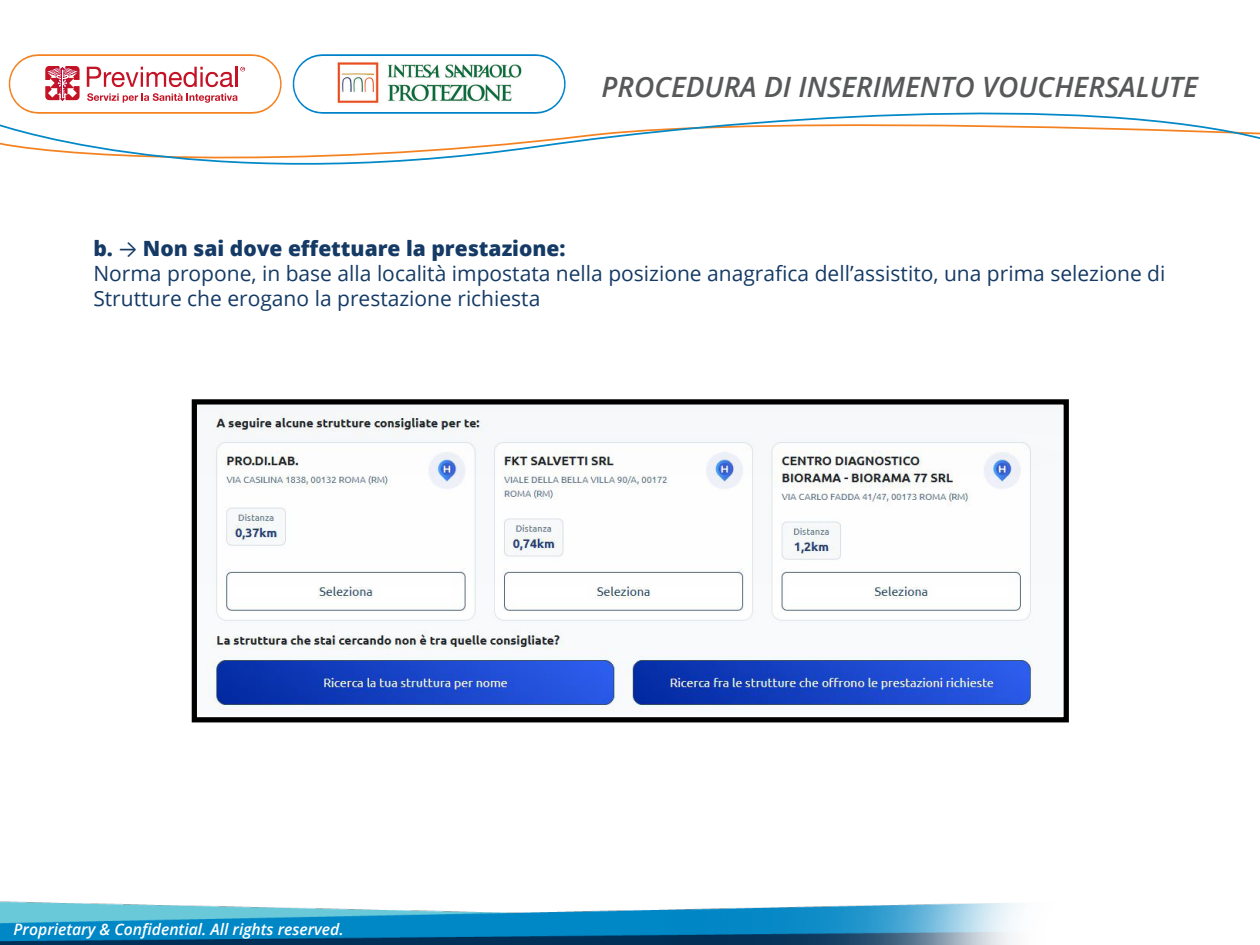
<style>
.page{position:relative;width:1260px;height:945px;background:#fff}
.page>*{position:absolute;margin:0;border:0;box-sizing:border-box;transform-origin:0 0}
.sotto_titoletto{font:italic 600 28px "Open Sans";color:#57585a}
.t1{font:21px/25.2px "Open Sans";color:#143a65}
.t2{font:800 21px "Open Sans";color:#143a65}
.t3{font:italic 600 15.75px "Open Sans";color:#fff}
.s1{font-family:"Calibri";font-weight:400}
</style>
<div class="page">
<svg style="left:0;top:91px;width:1260px;height:74px"></svg>
<img style="left:0;top:902px;width:1018px;height:43px">
<div style="left:38px;top:54px;width:214px;height:60px;background:#f58220"></div>
<div style="left:38px;top:56px;width:214px;height:56px;background:#fff"></div>
<svg style="left:240px;top:67px;width:5px;height:4px"></svg>
<svg style="left:87px;top:93px;width:151px;height:10px"></svg>
<svg style="left:87px;top:67px;width:146px;height:20px"></svg>
<hr style="left:235px;top:67px;width:3px;height:20px;background:#c31325">
<svg style="left:45px;top:66px;width:35px;height:35px"></svg>
<div style="left:322px;top:54px;width:214px;height:60px;background:#0082cb"></div>
<div style="left:322px;top:56px;width:214px;height:56px;background:#fff"></div>
<img style="left:337px;top:62px;width:185px;height:42px">
<img style="left:207px;top:413px;width:826px;height:298px">
<div style="left:192px;top:399px;width:877px;height:323px;border:5px solid #000"></div>
<p class="sotto_titoletto" style="left:602px;top:67px;width:598px">PROCEDURA DI INSERIMENTO VOUCHERSALUTE</p>
<p class="t2" style="left:93px;top:232px;width:474px">b. <span class="s1">→</span> Non sai dove effettuare la prestazione:</p>
<p class="t1" style="left:93px;top:260px;width:1074px">Norma propone, in base alla località impostata nella posizione anagrafica dell’assistito, una prima selezione di<br>Strutture che erogano la prestazione richiesta</p>
<p class="t3" style="left:14px;top:918px;width:332px">Proprietary &amp; Confidential. All rights reserved.</p>
</div>
